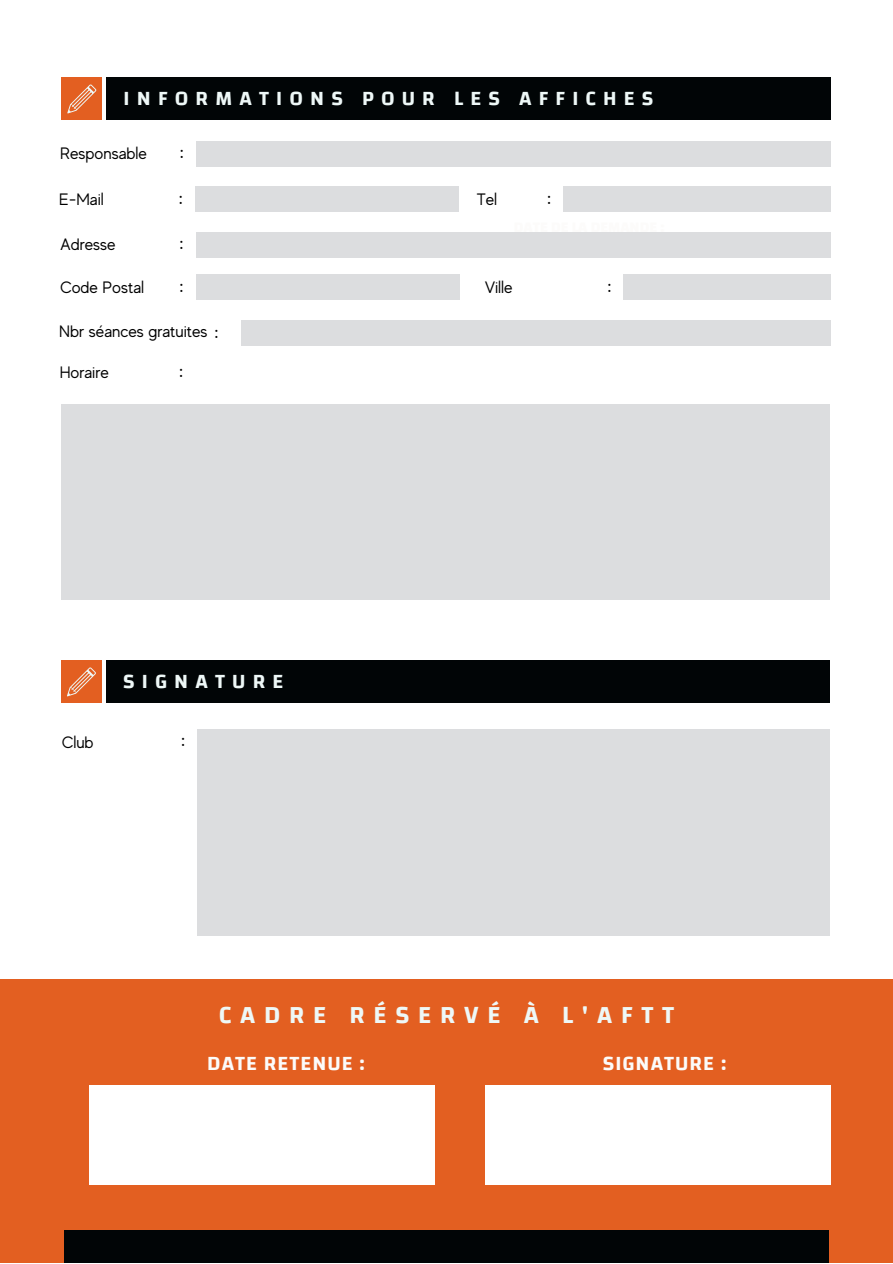
<style>
.page{position:relative;width:893px;height:1264px;background:#fff}
.page>*{position:absolute;margin:0;border:0;box-sizing:border-box;transform-origin:0 0}
.t1{font:700 28.5px "Changa";color:#fcfbfa}
.t2{font:600 25.5px "Changa";letter-spacing:.34em;color:#eef8f7}
.t3{font:600 21px "Changa";letter-spacing:.34em;color:#eef8f7}
.t4{font:600 21px "Changa";letter-spacing:.05em;color:#fcfbfa}
.t5{font:16.5px "MADE Evolve Sans";color:#000}
.t6{font:500 15px "Montserrat";color:#000}
.s1{font-family:"Montserrat";font-weight:500;font-size:15px}
</style>
<div class="page">
<div style="left:64px;top:1227px;width:765px;height:35px;background:#010506"></div>
<div style="left:0;top:1227px;width:64px;height:35px;background:#e35f21"></div>
<div style="left:829px;top:1227px;width:63px;height:35px;background:#e35f21"></div>
<div style="left:196px;top:141px;width:634px;height:25px;background:#dcdddf"></div>
<div style="left:195px;top:186px;width:264px;height:26px;background:#dcdddf"></div>
<div style="left:61px;top:77px;width:41px;height:43px;background:#e35f21"></div>
<div style="left:107px;top:77px;width:723px;height:43px;background:#010506"></div>
<svg style="left:67px;top:84px;width:29px;height:30px"></svg>
<div style="left:563px;top:186px;width:267px;height:26px;background:#dcdddf"></div>
<div style="left:0;top:979px;width:892px;height:250px;background:#e35f21"></div>
<div style="left:89px;top:1084px;width:345px;height:100px;background:#fff"></div>
<div style="left:61px;top:660px;width:41px;height:43px;background:#e35f21"></div>
<div style="left:106px;top:660px;width:723px;height:43px;background:#010506"></div>
<svg style="left:67px;top:667px;width:29px;height:29px"></svg>
<div style="left:197px;top:729px;width:632px;height:206px;background:#dcdddf"></div>
<div style="left:196px;top:232px;width:634px;height:25px;background:#dcdddf"></div>
<div style="left:196px;top:275px;width:263px;height:25px;background:#dcdddf"></div>
<div style="left:623px;top:275px;width:207px;height:25px;background:#dcdddf"></div>
<div style="left:62px;top:405px;width:767px;height:195px;background:#dcdddf"></div>
<div style="left:485px;top:1084px;width:345px;height:100px;background:#fff"></div>
<div style="left:241px;top:320px;width:589px;height:25px;background:#dcdddf"></div>
<p class="t1" style="left:146px;top:76px;width:163px">ANIMATIONS</p>
<p class="t3" style="left:123px;top:85px;width:531px">I N F O R M A T I ONS POUR LES AFFICHES</p>
<p class="t5" style="left:60px;top:144px;width:88px">Responsable</p>
<p class="t5" style="left:59px;top:190px;width:46px">E-Mail</p>
<p class="t6" style="left:180px;top:144px;width:5px">:</p>
<p class="t6" style="left:179px;top:189px;width:5px">:</p>
<p class="t5" style="left:476px;top:190px;width:22px">Tel</p>
<p class="t6" style="left:547px;top:189px;width:5px">:</p>
<p class="t5" style="left:60px;top:235px;width:57px">Adresse</p>
<p class="t5" style="left:60px;top:278px;width:86px">Code Postal</p>
<p class="t5" style="left:485px;top:278px;width:29px">Ville</p>
<p class="t6" style="left:180px;top:235px;width:5px">:</p>
<p class="t6" style="left:180px;top:277px;width:5px">:</p>
<p class="t6" style="left:607px;top:277px;width:5px">:</p>
<p class="t5" style="left:59px;top:322px;width:160px">Nbr séances gratuites <span class="s1">:</span></p>
<p class="t5" style="left:60px;top:363px;width:51px">Horaire</p>
<p class="t6" style="left:180px;top:363px;width:5px">:</p>
<p class="t3" style="left:123px;top:668px;width:162px">SIGNATURE</p>
<p class="t5" style="left:62px;top:732px;width:33px">Club</p>
<p class="t6" style="left:181px;top:732px;width:5px">:</p>
<p class="t2" style="left:219px;top:999px;width:457px">CADRE RÉSERVÉ À L'AFTT</p>
<p class="t4" style="left:207px;top:1050px;width:159px">DATE RETENUE :</p>
<p class="t4" style="left:603px;top:1050px;width:125px">SIGNATURE :</p>
</div>
